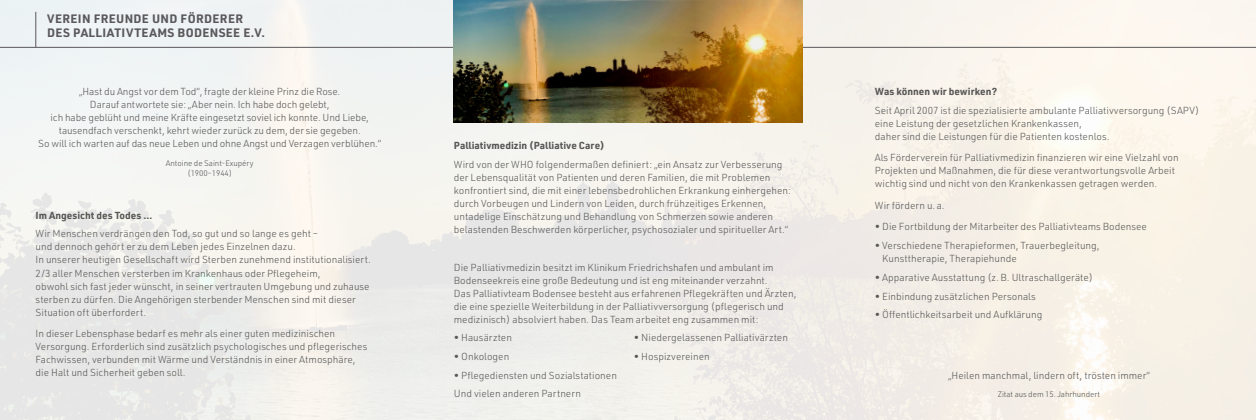
<style>
.page{position:relative;width:1256px;height:420px;background:#fff}
.page>*{position:absolute;margin:0;border:0;box-sizing:border-box;transform-origin:0 0}
.t1{font:700 12px/14px "URWDIN";letter-spacing:.03em;color:#5a585b}
.t2{font:300 10px/13px "URWDIN";color:#575756}
.t3{font:700 10px "URWDIN";color:#575756}
.t4{font:300 8px/10px "URWDIN";letter-spacing:-.01em;color:#575756;text-align:center}
</style>
<div class="page">
<img style="left:0;top:0;width:1256px;height:420px">
<hr style="left:36px;top:12px;width:1px;height:35px;background:#5a585b">
<hr style="left:0;top:47px;width:1256px;height:1px;background:#5a585b">
<img style="left:454px;top:0;width:348px;height:122px">
<p class="t1" style="left:47px;top:11px;width:220px">VEREIN FREUNDE UND FÖRDERER<br>DES PALLIATIVTEAMS BODENSEE E.V.</p>
<p class="t2" style="left:38px;top:85px;width:345px;text-align:center">„Hast du Angst vor dem Tod“, fragte der kleine Prinz die Rose.<br>Darauf antwortete sie: „Aber nein. Ich habe doch gelebt,<br>ich habe geblüht und meine Kräfte eingesetzt soviel ich konnte. Und Liebe, tausendfach verschenkt, kehrt wieder zurück zu dem, der sie gegeben.<br>So will ich warten auf das neue Leben und ohne Angst und Verzagen verblühen.“</p>
<p class="t4" style="left:166px;top:157px;width:89px">Antoine de Saint-Exupéry (1900–1944)</p>
<p class="t3" style="left:36px;top:208px;width:118px">Im Angesicht des Todes …</p>
<p class="t2" style="left:36px;top:227px;width:337px">Wir Menschen verdrängen den Tod, so gut und so lange es geht –<br>und dennoch gehört er zu dem Leben jedes Einzelnen dazu.<br>In unserer heutigen Gesellschaft wird Sterben zunehmend institutionalisiert.<br>2/3 aller Menschen versterben im Krankenhaus oder Pflegeheim,<br>obwohl sich fast jeder wünscht, in seiner vertrauten Umgebung und zuhause sterben zu dürfen. Die Angehörigen sterbender Menschen sind mit dieser Situation oft überfordert.</p>
<p class="t2" style="left:36px;top:326px;width:333px">In dieser Lebensphase bedarf es mehr als einer guten medizinischen Versorgung. Erforderlich sind zusätzlich psychologisches und pflegerisches Fachwissen, verbunden mit Wärme und Verständnis in einer Atmosphäre, die Halt und Sicherheit geben soll.</p>
<p class="t3" style="left:454px;top:139px;width:152px">Palliativmedizin (Palliative Care)</p>
<p class="t2" style="left:454px;top:158px;width:338px">Wird von der WHO folgendermaßen definiert: „ein Ansatz zur Verbesserung der Lebensqualität von Patienten und deren Familien, die mit Problemen konfrontiert sind, die mit einer lebensbedrohlichen Erkrankung einhergehen: durch Vorbeugen und Lindern von Leiden, durch frühzeitiges Erkennen, untadelige Einschätzung und Behandlung von Schmerzen sowie anderen belastenden Beschwerden körperlicher, psychosozialer und spiritueller Art.“</p>
<p class="t2" style="left:454px;top:260px;width:344px">Die Palliativmedizin besitzt im Klinikum Friedrichshafen und ambulant im Bodenseekreis eine große Bedeutung und ist eng miteinander verzahnt.<br>Das Palliativteam Bodensee besteht aus erfahrenen Pflegekräften und Ärzten, die eine spezielle Weiterbildung in der Palliativversorgung (pflegerisch und medizinisch) absolviert haben. Das Team arbeitet eng zusammen mit:</p>
<p class="t2" style="left:454px;top:331px;width:60px">• Hausärzten</p>
<p class="t2" style="left:634px;top:331px;width:156px">• Niedergelassenen Palliativärzten</p>
<p class="t2" style="left:454px;top:349px;width:57px">• Onkologen</p>
<p class="t2" style="left:634px;top:349px;width:77px">• Hospizvereinen</p>
<p class="t2" style="left:454px;top:365px;width:165px;line-height:18.7px">• Pflegediensten und Sozialstationen<br>Und vielen anderen Partnern</p>
<p class="t3" style="left:875px;top:85px;width:124px">Was können wir bewirken?</p>
<p class="t2" style="left:875px;top:103px;width:326px">Seit April 2007 ist die spezialisierte ambulante Palliativversorgung (SAPV) eine Leistung der gesetzlichen Krankenkassen,<br>daher sind die Leistungen für die Patienten kostenlos.</p>
<p class="t2" style="left:875px;top:151px;width:305px">Als Förderverein für Palliativmedizin finanzieren wir eine Vielzahl von<br>Projekten und Maßnahmen, die für diese verantwortungsvolle Arbeit wichtig sind und nicht von den Krankenkassen getragen werden.</p>
<p class="t2" style="left:875px;top:198px;width:71px">Wir fördern u. a.</p>
<p class="t2" style="left:875px;top:220px;width:274px">• Die Fortbildung der Mitarbeiter des Palliativteams Bodensee</p>
<p class="t2" style="left:882px;top:239px;width:219px;text-indent:-7px">• Verschiedene Therapieformen, Trauerbegleitung,<br>Kunsttherapie, Therapiehunde</p>
<p class="t2" style="left:875px;top:270px;width:220px">• Apparative Ausstattung (z. B. Ultraschallgeräte)</p>
<p class="t2" style="left:875px;top:289px;width:162px">• Einbindung zusätzlichen Personals</p>
<p class="t2" style="left:875px;top:308px;width:169px">• Öffentlichkeitsarbeit und Aufklärung</p>
<p class="t2" style="left:948px;top:368px;width:203px">„Heilen manchmal, lindern oft, trösten immer“</p>
<p class="t4" style="left:998px;top:389px;width:104px">Zitat aus dem 15. Jahrhundert</p>
</div>
